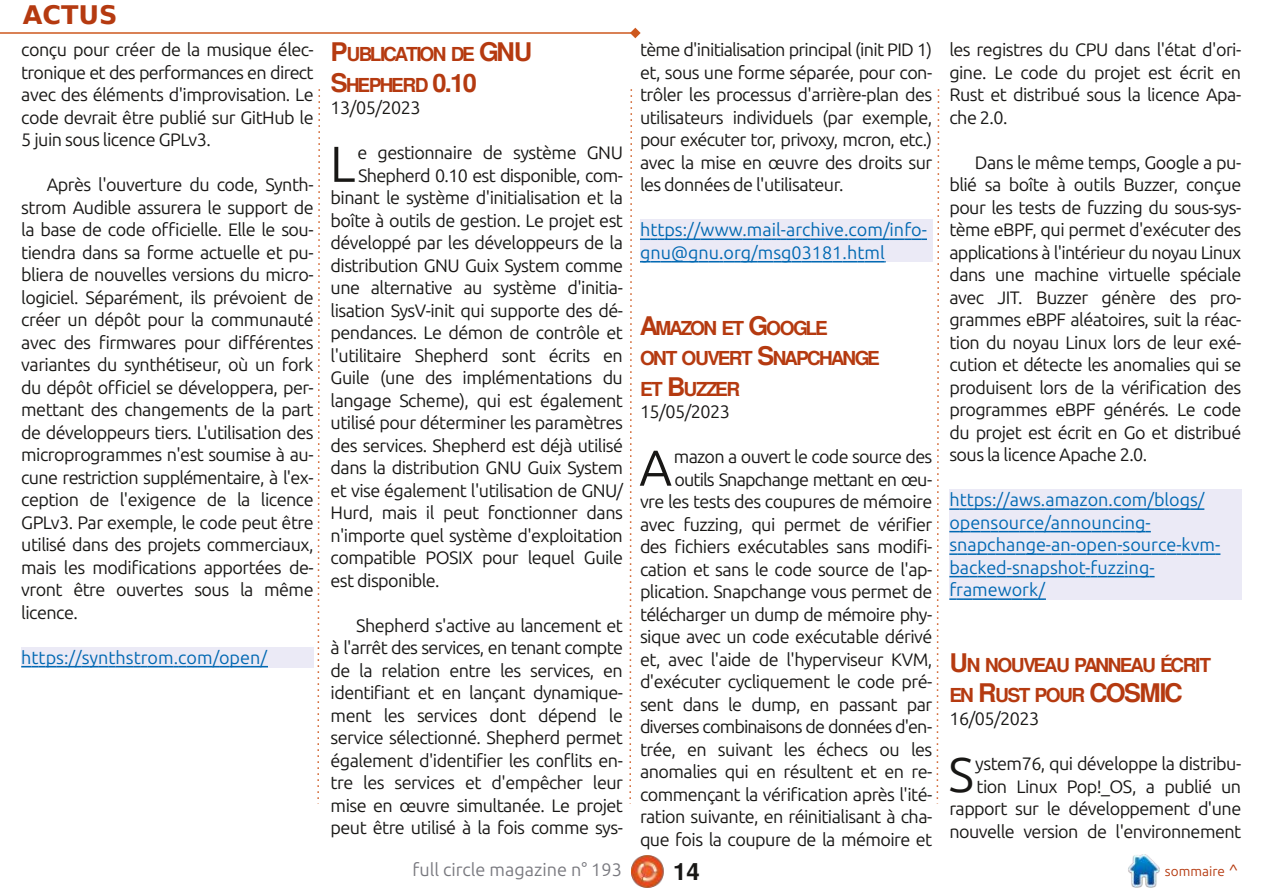
<style>
.page{position:relative;width:1263px;height:893px;background:#fff}
.page>*{position:absolute;margin:0;border:0;box-sizing:border-box;transform-origin:0 0}
.t1{font:50.4px "Ubuntu";color:#181715}
.t2{font:48.75px "Ubuntu";color:#181715}
.t3{font:700 25.5px "DejaVu Sans";color:#b53a10}
.t4{font:700 24px "Free Sans";color:#181715}
.t5{font:700 19.2px/30.6px "Free Sans";letter-spacing:-.1em;color:#b53a10}
.t6{font:700 19.2px/30.6px "Free Sans";letter-spacing:-.12em;color:#b53a10}
.t7{font:18px/22.5px "Ubuntu";letter-spacing:-.03em;color:#181715;text-align:justify}
.t8{font:18px/22.5px "Ubuntu";color:#0068b2}
.t9{font:18px "Ubuntu";color:#79797f}
.t10{font:13.5px "Ubuntu";color:#b53a10}
.s1{font-size:25.5px}
.s2{font-size:16.5px}
</style>
<div class="page">
<img style="left:631px;top:855px;width:33px;height:33px">
<img style="left:1128px;top:855px;width:32px;height:32px">
<hr style="left:0;top:32px;width:635px;height:2px;background:#cd581e">
<svg style="left:630px;top:28px;width:11px;height:10px"></svg>
<svg style="left:629px;top:89px;width:4px;height:715px"></svg>
<svg style="left:317px;top:89px;width:3px;height:715px"></svg>
<svg style="left:936px;top:89px;width:4px;height:715px"></svg>
<div style="left:21px;top:647px;width:293px;height:20px;background:#ebeaf6"></div>
<div style="left:640px;top:220px;width:292px;height:42px;background:#ebeaf6"></div>
<div style="left:949px;top:489px;width:293px;height:111px;background:#ebeaf6"></div>
<svg style="left:21px;top:666px;width:247px;height:1px"></svg>
<svg style="left:640px;top:239px;width:287px;height:1px"></svg>
<svg style="left:640px;top:261px;width:246px;height:2px"></svg>
<svg style="left:949px;top:508px;width:255px;height:2px"></svg>
<svg style="left:949px;top:531px;width:202px;height:1px"></svg>
<svg style="left:949px;top:553px;width:271px;height:2px"></svg>
<svg style="left:949px;top:576px;width:205px;height:1px"></svg>
<svg style="left:949px;top:598px;width:97px;height:2px"></svg>
<h3 class="t3" style="left:23px;top:1px;width:97px">ACTUS</h3>
<p class="t7" style="left:21px;top:38px;width:294px">conçu pour créer de la musique élec&shy;tronique et des performances en direct avec des éléments d'improvisation. Le code devrait être publié sur GitHub le 5 juin sous licence GPLv3.</p>
<p class="t7" style="left:21px;top:173px;width:294px;text-indent:26px">Après l'ouverture du code, Synth&shy;strom Audible assurera le support de la base de code officielle. Elle le sou&shy;tiendra dans sa forme actuelle et pu&shy;bliera de nouvelles versions du micro&shy;logiciel. Séparément, ils prévoient de créer un dépôt pour la communauté avec des firmwares pour différentes variantes du synthétiseur, où un fork du dépôt officiel se développera, per&shy;mettant des changements de la part de développeurs tiers. L'utilisation des microprogrammes n'est soumise à au&shy;cune restriction supplémentaire, à l'ex&shy;ception de l'exigence de la licence GPLv3. Par exemple, le code peut être utilisé dans des projets commerciaux, mais les modifications apportées de&shy;vront être ouvertes sous la même licence.</p>
<p class="t8" style="left:21px;top:646px;width:247px">https://synthstrom.com/open/</p>
<p class="t6" style="left:331px;top:40px;width:204px"><span class="s1">P</span>UBLICATION DE <span class="s1">GNU<br>S</span>HEPHERD <span class="s1">0.10</span></p>
<p class="t7" style="left:331px;top:96px;width:91px">13/05/2023</p>
<h1 class="t1" style="left:330px;top:135px;width:27px">L</h1>
<p class="t7" style="left:357px;top:141px;width:267px">e gestionnaire de système GNU</p>
<p class="t7" style="left:358px;top:164px;width:266px">Shepherd 0.10 est disponible, com-</p>
<p class="t7" style="left:331px;top:186px;width:294px">binant le système d'initialisation et la</p>
<p class="t7" style="left:331px;top:209px;width:294px">boîte à outils de gestion. Le projet est</p>
<p class="t7" style="left:331px;top:231px;width:294px">développé par les développeurs de la</p>
<p class="t7" style="left:331px;top:254px;width:294px">distribution GNU Guix System comme</p>
<p class="t7" style="left:331px;top:276px;width:294px">une alternative au système d'initia-</p>
<p class="t7" style="left:331px;top:299px;width:294px">lisation SysV-init qui supporte des dé-</p>
<p class="t7" style="left:331px;top:321px;width:294px">pendances. Le démon de contrôle et</p>
<p class="t7" style="left:331px;top:344px;width:294px">l'utilitaire Shepherd sont écrits en</p>
<p class="t7" style="left:331px;top:366px;width:294px">Guile (une des implémentations du</p>
<p class="t7" style="left:331px;top:389px;width:294px">langage Scheme), qui est également</p>
<p class="t7" style="left:331px;top:411px;width:294px">utilisé pour déterminer les paramètres</p>
<p class="t7" style="left:331px;top:434px;width:294px">des services. Shepherd est déjà utilisé</p>
<p class="t7" style="left:331px;top:456px;width:294px">dans la distribution GNU Guix System</p>
<p class="t7" style="left:331px;top:479px;width:294px">et vise également l'utilisation de GNU/</p>
<p class="t7" style="left:331px;top:501px;width:294px">Hurd, mais il peut fonctionner dans</p>
<p class="t7" style="left:331px;top:524px;width:294px">n'importe quel système d'exploitation</p>
<p class="t7" style="left:331px;top:546px;width:294px">compatible POSIX pour lequel Guile</p>
<p class="t7" style="left:331px;top:569px;width:111px">est disponible.</p>
<p class="t7" style="left:331px;top:614px;width:294px;text-indent:26px">Shepherd s'active au lancement et à l'arrêt des services, en tenant compte de la relation entre les services, en identifiant et en lançant dynamique&shy;ment les services dont dépend le service sélectionné. Shepherd permet également d'identifier les conflits en&shy;tre les services et d'empêcher leur mise en œuvre simultanée. Le projet peut être utilisé à la fois comme sys-</p>
<p class="t7" style="left:640px;top:38px;width:294px">tème d'initialisation principal (init PID 1) et, sous une forme séparée, pour con&shy;trôler les processus d'arrière-plan des utilisateurs individuels (par exemple, pour exécuter tor, privoxy, mcron, etc.) avec la mise en œuvre des droits sur les données de l'utilisateur.</p>
<p class="t8" style="left:640px;top:218px;width:288px">https://www.mail-archive.com/info&shy;gnu@gnu.org/msg03181.html</p>
<p class="t5" style="left:640px;top:313px;width:241px"><span class="s1">A</span>MAZON ET <span class="s1">G</span>OOGLE<br>ONT OUVERT <span class="s1">S</span>NAPCHANGE<br>ET <span class="s1">B</span>UZZER</p>
<p class="t7" style="left:640px;top:400px;width:91px">15/05/2023</p>
<h1 class="t1" style="left:639px;top:439px;width:34px">A</h1>
<p class="t7" style="left:640px;top:445px;width:294px;text-align:right">mazon a ouvert le code source des outils Snapchange mettant en œu-<br>vre les tests des coupures de mémoire avec fuzzing, qui permet de vérifier des fichiers exécutables sans modifi&shy;cation et sans le code source de l'ap&shy;plication. Snapchange vous permet de télécharger un dump de mémoire phy&shy;sique avec un code exécutable dérivé et, avec l'aide de l'hyperviseur KVM, d'exécuter cycliquement le code pré&shy;sent dans le dump, en passant par diverses combinaisons de données d'en&shy;trée, en suivant les échecs ou les anomalies qui en résultent et en re&shy;commençant la vérification après l'ité&shy;ration suivante, en réinitialisant à cha&shy;que fois la coupure de la mémoire et</p>
<p class="t7" style="left:949px;top:38px;width:293px">les registres du CPU dans l'état d'ori&shy;gine. Le code du projet est écrit en Rust et distribué sous la licence Apa&shy;che 2.0.</p>
<p class="t7" style="left:949px;top:151px;width:293px;text-indent:26px">Dans le même temps, Google a pu&shy;blié sa boîte à outils Buzzer, conçue pour les tests de fuzzing du sous-sys&shy;tème eBPF, qui permet d'exécuter des applications à l'intérieur du noyau Linux dans une machine virtuelle spéciale avec JIT. Buzzer génère des pro&shy;grammes eBPF aléatoires, suit la réac&shy;tion du noyau Linux lors de leur exé&shy;cution et détecte les anomalies qui se produisent lors de la vérification des programmes eBPF générés. Le code du projet est écrit en Go et distribué sous la licence Apache 2.0.</p>
<p class="t8" style="left:949px;top:488px;width:273px">https://aws.amazon.com/blogs/ opensource/announcing&shy;snapchange-an-open-source-kvm&shy;backed-snapshot-fuzzing&shy;framework/</p>
<p class="t5" style="left:949px;top:651px;width:264px"><span class="s1">U</span>N NOUVEAU PANNEAU ÉCRIT<br>EN <span class="s1">R</span>UST POUR <span class="s1">COSMIC</span></p>
<p class="t7" style="left:949px;top:707px;width:91px">16/05/2023</p>
<h2 class="t2" style="left:949px;top:746px;width:27px">S</h2>
<p class="t7" style="left:949px;top:752px;width:293px;text-align:right">ystem76, qui développe la distribu&shy;tion Linux Pop!_OS, a publié un rapport sur le développement d'une nouvelle version de l'environnement</p>
<p class="t9" style="left:412px;top:859px;width:211px">full circle magazine n° 193</p>
<h3 class="t4" style="left:673px;top:860px;width:28px">14</h3>
<p class="t10" style="left:1165px;top:863px;width:75px">sommaire <span class="s2">^</span></p>
</div>
